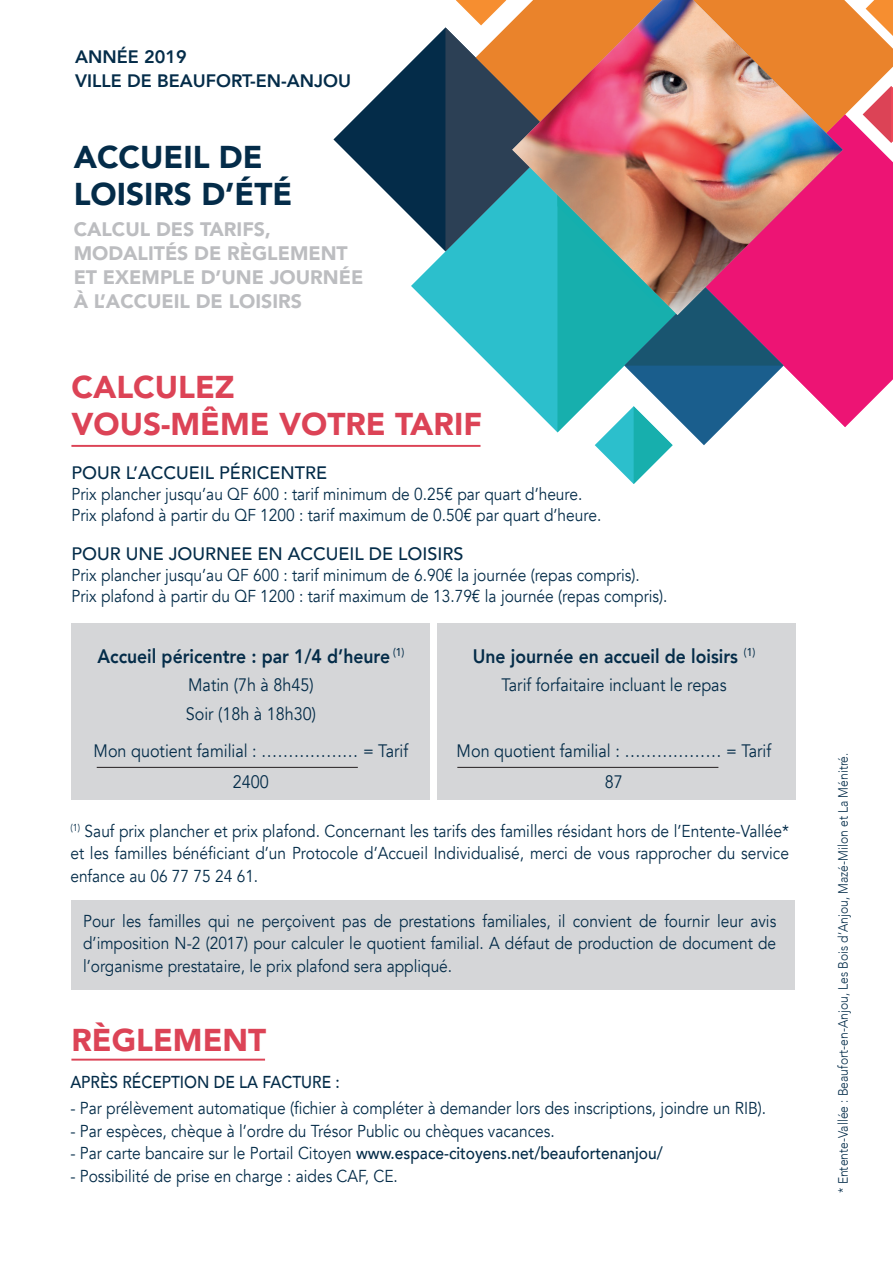
<style>
.page{position:relative;width:893px;height:1263px;background:#fff}
.page>*{position:absolute;margin:0;border:0;box-sizing:border-box;transform-origin:0 0}
.t1{font:900 31.5px/37.5px "Avenir";color:#dc4356}
.t2{font:900 31.5px/37.5px "Avenir";color:#042c49}
.t3{font:900 19.5px/24px "Avenir";color:#bcbdc0}
.t4{font:800 19.5px "Avenir";color:#042c49;scale:.9 1}
.t5{font:18px/37px "Avenir";color:#042c49;text-align:center;scale:.9 1}
.t6{font:500 18px "Avenir";color:#042c49}
.t7{font:800 18px/24px "Avenir";color:#042c49}
.t8{font:17.25px/22.5px "Avenir";color:#042c49;scale:.9 1}
.t9{font:500 17.25px "Avenir";color:#042c49;scale:.9 1}
.t10{font:300 13.5px "Avenir";color:#042c49;scale:.9 1}
.s1{font-weight:400}
</style>
<div class="page">
<div style="left:71px;top:623px;width:358px;height:176px;background:#d5d6d8"></div>
<div style="left:71px;top:900px;width:724px;height:90px;background:#d5d6d8"></div>
<div style="left:438px;top:623px;width:358px;height:176px;background:#d5d6d8"></div>
<svg style="left:333px;top:28px;width:112px;height:189px"></svg>
<svg style="left:843px;top:0;width:50px;height:114px;fill:#ea832b"></svg>
<svg style="left:845px;top:114px;width:48px;height:313px;fill:#ed1474"></svg>
<svg style="left:784px;top:114px;width:61px;height:313px;fill:#ed1474"></svg>
<svg style="left:411px;top:139px;width:34px;height:181px;fill:#042c49"></svg>
<svg style="left:863px;top:86px;width:30px;height:57px"></svg>
<svg style="left:445px;top:0;width:339px;height:484px"></svg>
<img style="left:512px;top:0;width:331px;height:315px">
<hr style="left:71px;top:445px;width:409px;height:2px;background:#dc4356">
<hr style="left:71px;top:1059px;width:194px;height:1px;background:#dc4356">
<hr style="left:97px;top:767px;width:261px;height:1px;background:#231f20">
<hr style="left:457px;top:767px;width:261px;height:1px;background:#231f20">
<p class="t7" style="left:75px;top:44px;width:277px">ANNÉE 2019<br>VILLE DE BEAUFORT-EN-ANJOU</p>
<h1 class="t2" style="left:74px;top:137px;width:220px">ACCUEIL DE<br>LOISIRS D’ÉTÉ</h1>
<p class="t3" style="left:74px;top:217px;width:291px">CALCUL DES TARIFS,<br>MODALITÉS DE RÈGLEMENT<br>ET EXEMPLE D’UNE JOURNÉE<br>À L’ACCUEIL DE LOISIRS</p>
<h1 class="t1" style="left:71px;top:367px;width:412px">CALCULEZ<br>VOUS-MÊME VOTRE TARIF</h1>
<p class="t6" style="left:71px;top:457px;width:257px">POUR L’ACCUEIL PÉRICENTRE</p>
<p class="t8" style="left:71px;top:484px;width:590px;line-height:21px">Prix plancher jusqu’au QF 600 : tarif minimum de 0.25€ par quart d’heure.<br>Prix plafond à partir du QF 1200 : tarif maximum de 0.50€ par quart d’heure.</p>
<p class="t6" style="left:71px;top:538px;width:394px">POUR UNE JOURNEE EN ACCUEIL DE LOISIRS</p>
<p class="t8" style="left:71px;top:564px;width:664px;line-height:21px">Prix plancher jusqu’au QF 600 : tarif minimum de 6.90€ la journée (repas compris).<br>Prix plafond à partir du QF 1200 : tarif maximum de 13.79€ la journée (repas compris).</p>
<p class="t4" style="left:98px;top:641px;width:342px">Accueil péricentre : par 1/4 d’heure <sup>(1)</sup></p>
<p class="t4" style="left:473px;top:641px;width:315px">Une journée en accueil de loisirs <sup>(1)</sup></p>
<p class="t5" style="left:188px;top:667px;width:141px">Matin (7h à 8h45)</p>
<p class="t5" style="left:501px;top:667px;width:252px">Tarif forfaitaire incluant le repas</p>
<p class="t5" style="left:94px;top:695px;width:351px">Soir (18h à 18h30)<br>Mon quotient familial : ……………… = Tarif</p>
<p class="t5" style="left:457px;top:732px;width:351px">Mon quotient familial : ……………… = Tarif</p>
<p class="t5" style="left:233px;top:764px;width:42px">2400</p>
<p class="t5" style="left:605px;top:764px;width:22px">87</p>
<p class="t8" style="left:70px;top:820px;width:800px;text-align:justify"><sup>(1)</sup> Sauf prix plancher et prix plafond. Concernant les tarifs des familles résidant hors de l’Entente-Vallée* et les familles bénéficiant d’un Protocole d’Accueil Individualisé, merci de vous rapprocher du service enfance au 06 77 75 24 61.</p>
<p class="t8" style="left:83px;top:910px;width:772px;text-align:justify">Pour les familles qui ne perçoivent pas de prestations familiales, il convient de fournir leur avis d’imposition N-2 (2017) pour calculer le quotient familial. A défaut de production de document de l’organisme prestataire, le prix plafond sera appliqué.</p>
<h1 class="t1" style="left:71px;top:1020px;width:196px">RÈGLEMENT</h1>
<p class="t9" style="left:70px;top:1067px;width:301px">APRÈS RÉCEPTION DE LA FACTURE :</p>
<p class="t8" style="left:70px;top:1097px;width:775px">- Par prélèvement automatique (fichier à compléter à demander lors des inscriptions, joindre un RIB).</p>
<p class="t8" style="left:70px;top:1120px;width:540px">- Par espèces, chèque à l’ordre du Trésor Public ou chèques vacances.</p>
<p class="t9" style="left:70px;top:1138px;width:660px"><span class="s1">- Par carte bancaire sur le Portail Citoyen</span> www.espace-citoyens.net/beaufortenanjou/</p>
<p class="t8" style="left:70px;top:1165px;width:365px">- Possibilité de prise en charge : aides CAF, CE.</p>
<p class="t10" style="left:835px;top:1193px;width:491px;rotate:-90deg">* Entente-Vallée : Beaufort-en-Anjou, Les Bois d’Anjou, Mazé-Milon et La Ménitré.</p>
</div>
